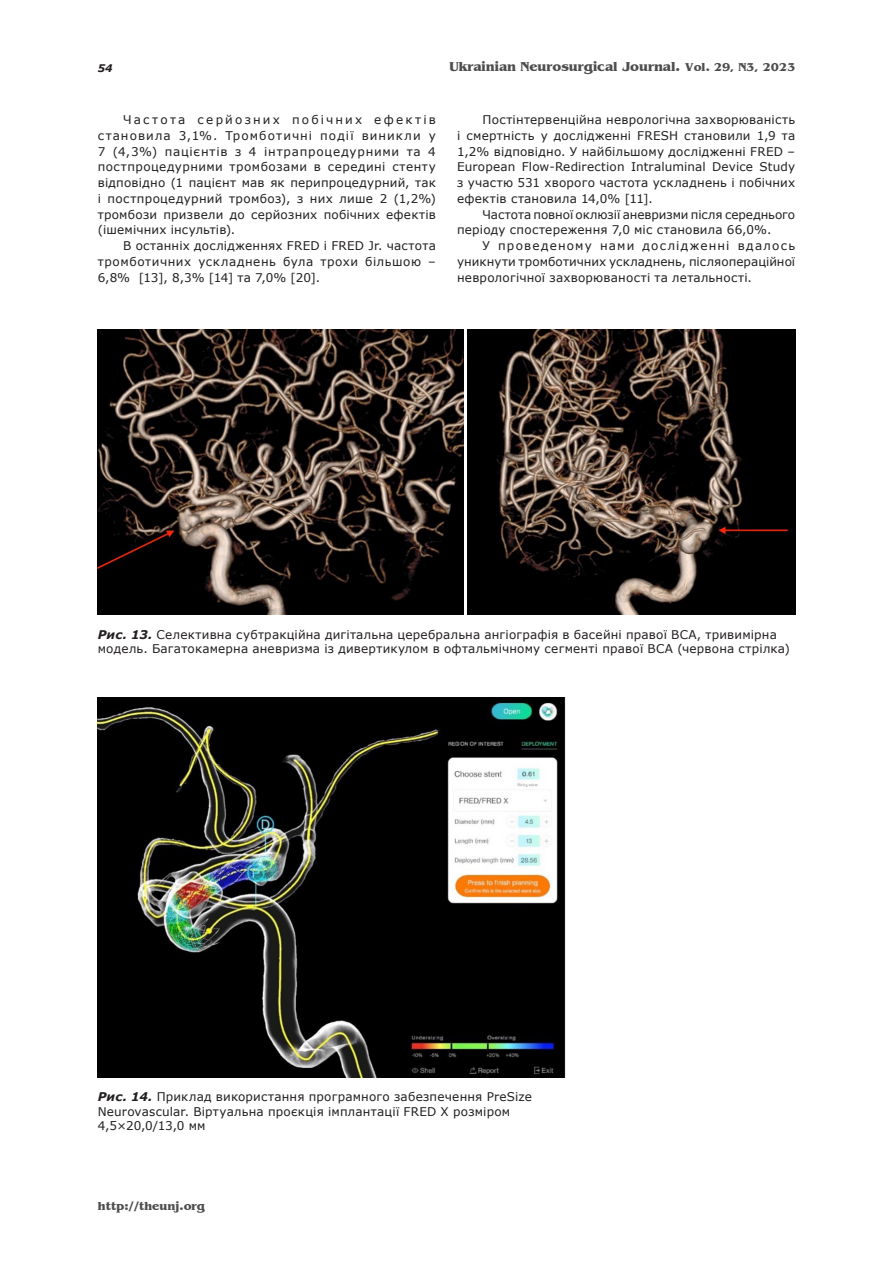
<style>
.page{position:relative;width:893px;height:1276px;background:#fff}
.page>*{position:absolute;margin:0;border:0;box-sizing:border-box;transform-origin:0 0}
.t1{font:700 13.5px "Benguiat";color:#4d4d4d}
._092_Body_ua{font:12px/15.8px "Verdana";letter-spacing:.015em;color:#231f20;text-align:justify}
._112_Ris_pidpys{font:12px/14.4px "Verdana";letter-spacing:.015em;color:#231f20}
.t2{font:700 12px "Benguiat";color:#4d4d4d}
.t3{font:italic 700 10.5px "Verdana";color:#231f20}
.s1{font-size:12px}
.s2{font-weight:700;font-style:italic}
</style>
<div class="page">
<img style="left:98px;top:329px;width:365px;height:285px">
<img style="left:467px;top:329px;width:329px;height:285px">
<img style="left:98px;top:698px;width:468px;height:379px">
<p class="t3" style="left:98px;top:61px;width:16px">54</p>
<p class="t1" style="left:450px;top:59px;width:347px">Ukrainian Neurosurgical Journal. <span class="s1">Vol. 29, N3, 2023</span></p>
<p class="_092_Body_ua" style="left:98px;top:112px;width:340px;text-indent:26px">Частота серйозних побічних ефектів становила 3,1%. Тромботичні події виникли у 7 (4,3%) пацієнтів з 4 інтрапроцедурними та 4 постпроцедурними тромбозами в середині стенту відповідно (1 пацієнт мав як перипроцедурний, так і постпроцедурний тромбоз), з них лише 2 (1,2%) тромбози призвели до серйозних побічних ефектів (ішемічних інсультів).</p>
<p class="_092_Body_ua" style="left:98px;top:238px;width:340px;text-indent:26px">В останніх дослідженнях FRED і FRED Jr. частота тромботичних ускладнень була трохи більшою ‒ 6,8% [13], 8,3% [14] та 7,0% [20].</p>
<p class="_092_Body_ua" style="left:457px;top:112px;width:340px;text-indent:26px">Постінтервенційна неврологічна захворюваність і смертність у дослідженні FRESH становили 1,9 та 1,2% відповідно. У найбільшому дослідженні FRED ‒ European Flow-Redirection Intraluminal Device Study з участю 531 хворого частота ускладнень і побічних ефектів становила 14,0% [11].</p>
<p class="_092_Body_ua" style="left:457px;top:206px;width:340px;text-indent:26px">Частота повної оклюзії аневризми після середнього періоду спостереження 7,0 міс становила 66,0%.</p>
<p class="_092_Body_ua" style="left:457px;top:238px;width:340px;text-indent:26px">У проведеному нами дослідженні вдалось уникнути тромботичних ускладнень, післяопераційної неврологічної захворюваності та летальності.</p>
<p class="_112_Ris_pidpys" style="left:98px;top:627px;width:693px"><span class="s2">Рис. 13.</span> Селективна субтракційна дигітальна церебральна ангіографія в басейні правої ВСА, тривимірна модель. Багатокамерна аневризма із дивертикулом в офтальмічному сегменті правої ВСА (червона стрілка)</p>
<p class="_112_Ris_pidpys" style="left:98px;top:1089px;width:436px"><span class="s2">Рис. 14.</span> Приклад використання програмного забезпечення PreSize<br>Neurovascular. Віртуальна проєкція імплантації FRED X розміром<br>4,5×20,0/13,0 мм</p>
<p class="t2" style="left:98px;top:1199px;width:109px">http://theunj.org</p>
</div>
